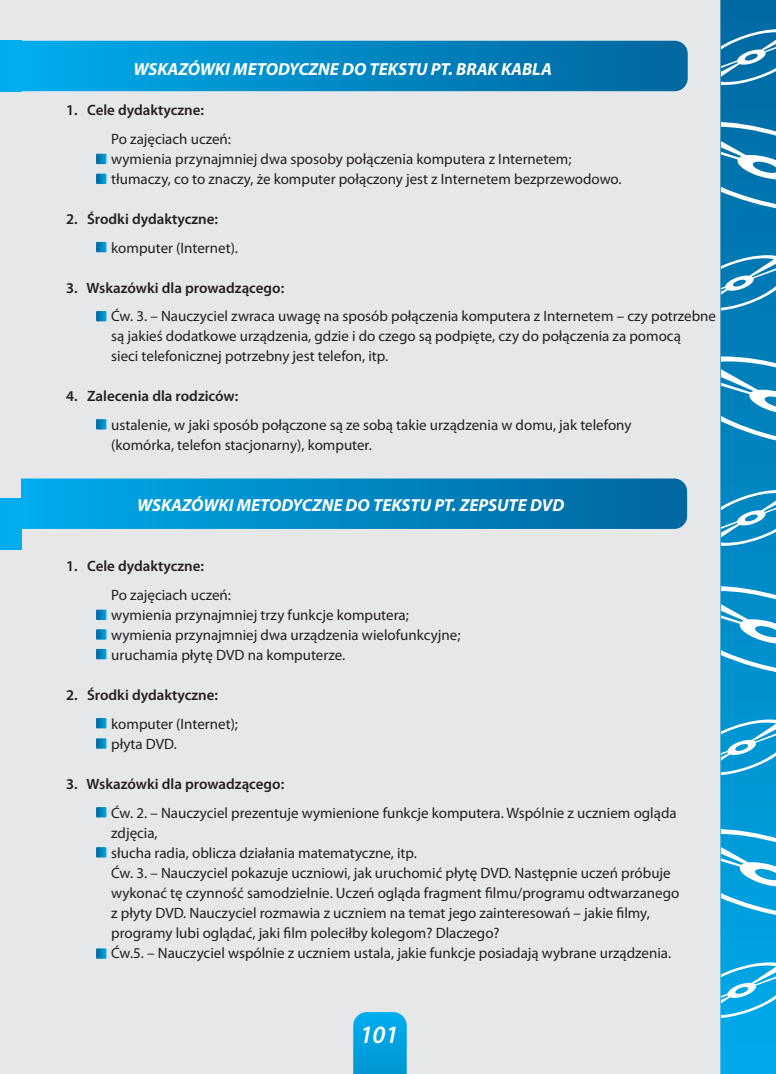
<style>
.page{position:relative;width:776px;height:1074px;background:#e6e7e9}
.page>*{position:absolute;margin:0;border:0;box-sizing:border-box;transform-origin:0 0}
.t1{font:italic 600 25px "Myriad Pro";color:#fff}
.t2{font:italic 700 17.5px "Myriad Pro";color:#fff}
.t3{font:15px/20px "Myriad Pro";color:#231f20}
.t4{font:600 15px/28.8px "Myriad Pro";color:#231f20}
.s1{font-weight:400}
.s2{font-weight:600}
</style>
<div class="page">
<svg style="left:353px;top:1012px;width:54px;height:62px;background:#08a3e0"></svg>
<svg style="left:720px;top:0;width:56px;height:1074px;background:#038cc7"></svg>
<svg style="left:721px;top:962px;width:55px;height:56px;background:#39b9ea"></svg>
<svg style="left:721px;top:829px;width:55px;height:91px;background:#39b3e3"></svg>
<svg style="left:721px;top:719px;width:55px;height:56px;background:#39addc"></svg>
<svg style="left:721px;top:586px;width:55px;height:91px;background:#39a7d6"></svg>
<svg style="left:721px;top:490px;width:55px;height:56px;background:#38a2d0"></svg>
<svg style="left:721px;top:356px;width:55px;height:92px;background:#389dca"></svg>
<svg style="left:721px;top:255px;width:55px;height:56px;background:#3a98c5"></svg>
<svg style="left:721px;top:122px;width:55px;height:91px;background:#3992bf"></svg>
<svg style="left:721px;top:29px;width:55px;height:56px;background:#388db9"></svg>
<div style="left:0;top:499px;width:21px;height:50px;background:#00aded"></div>
<svg style="left:22px;top:41px;width:666px;height:50px;background:#0088c4"></svg>
<svg style="left:96px;top:154px;width:10px;height:10px"></svg>
<svg style="left:96px;top:242px;width:10px;height:10px"></svg>
<svg style="left:96px;top:174px;width:10px;height:10px"></svg>
<svg style="left:96px;top:649px;width:10px;height:10px"></svg>
<svg style="left:96px;top:311px;width:10px;height:10px"></svg>
<svg style="left:96px;top:419px;width:10px;height:10px"></svg>
<svg style="left:96px;top:847px;width:10px;height:10px"></svg>
<svg style="left:96px;top:807px;width:10px;height:10px"></svg>
<svg style="left:21px;top:478px;width:666px;height:51px;background:#0389c5"></svg>
<svg style="left:96px;top:609px;width:10px;height:11px"></svg>
<svg style="left:96px;top:718px;width:10px;height:10px"></svg>
<svg style="left:96px;top:948px;width:10px;height:10px"></svg>
<svg style="left:96px;top:629px;width:10px;height:10px"></svg>
<svg style="left:96px;top:738px;width:10px;height:10px"></svg>
<div style="left:0;top:41px;width:21px;height:50px;background:#00aded"></div>
<p class="t2" style="left:134px;top:58px;width:420px">WSKAZÓWKI METODYCZNE DO TEKSTU PT. BRAK KABLA</p>
<p class="t4" style="left:111px;top:95px;width:121px;text-indent:-45px">1. Cele dydaktyczne:<br><span class="s1">Po zajęciach uczeń:</span></p>
<p class="t3" style="left:111px;top:149px;width:512px">wymienia przynajmniej dwa sposoby połączenia komputera z Internetem; tłumaczy, co to znaczy, że komputer połączony jest z Internetem bezprzewodowo.</p>
<p class="t4" style="left:111px;top:204px;width:128px;text-indent:-45px">2. Środki dydaktyczne: <span class="s1">komputer (Internet).</span></p>
<p class="t3" style="left:111px;top:273px;width:606px;line-height:28.8px;text-indent:-45px"><span class="s2">3. Wskazówki dla prowadzącego:<br></span>Ćw. 3. – Nauczyciel zwraca uwagę na sposób połączenia komputera z Internetem – czy potrzebne</p>
<p class="t3" style="left:111px;top:326px;width:571px">są jakieś dodatkowe urządzenia, gdzie i do czego są podpięte, czy do połączenia za pomocą sieci telefonicznej potrzebny jest telefon, itp.</p>
<p class="t3" style="left:111px;top:382px;width:522px;line-height:28.8px;text-indent:-45px"><span class="s2">4. Zalecenia dla rodziców:<br></span>ustalenie, w jaki sposób połączone są ze sobą takie urządzenia w domu, jak telefony</p>
<p class="t3" style="left:111px;top:435px;width:262px">(komórka, telefon stacjonarny), komputer.</p>
<p class="t2" style="left:137px;top:494px;width:429px">WSKAZÓWKI METODYCZNE DO TEKSTU PT. ZEPSUTE DVD</p>
<p class="t4" style="left:111px;top:551px;width:121px;text-indent:-45px">1. Cele dydaktyczne:<br><span class="s1">Po zajęciach uczeń:</span></p>
<p class="t3" style="left:111px;top:605px;width:351px">wymienia przynajmniej trzy funkcje komputera; wymienia przynajmniej dwa urządzenia wielofunkcyjne; uruchamia płytę DVD na komputerze.</p>
<p class="t4" style="left:111px;top:680px;width:128px;text-indent:-45px">2. Środki dydaktyczne: <span class="s1">komputer (Internet);</span></p>
<p class="t3" style="left:111px;top:733px;width:67px">płyta DVD.</p>
<p class="t3" style="left:111px;top:769px;width:567px;line-height:28.8px;text-indent:-45px"><span class="s2">3. Wskazówki dla prowadzącego:<br></span>Ćw. 2. – Nauczyciel prezentuje wymienione funkcje komputera. Wspólnie z uczniem ogląda</p>
<p class="t3" style="left:111px;top:822px;width:570px">zdjęcia,<br>słucha radia, oblicza działania matematyczne, itp.<br>Ćw. 3. – Nauczyciel pokazuje uczniowi, jak uruchomić płytę DVD. Następnie uczeń próbuje wykonać tę czynność samodzielnie. Uczeń ogląda fragment filmu/programu odtwarzanego z płyty DVD. Nauczyciel rozmawia z uczniem na temat jego zainteresowań – jakie filmy, programy lubi oglądać, jaki film poleciłby kolegom? Dlaczego?<br>Ćw.5. – Nauczyciel wspólnie z uczniem ustala, jakie funkcje posiadają wybrane urządzenia.</p>
<h1 class="t1" style="left:360px;top:1019px;width:40px">101</h1>
</div>
